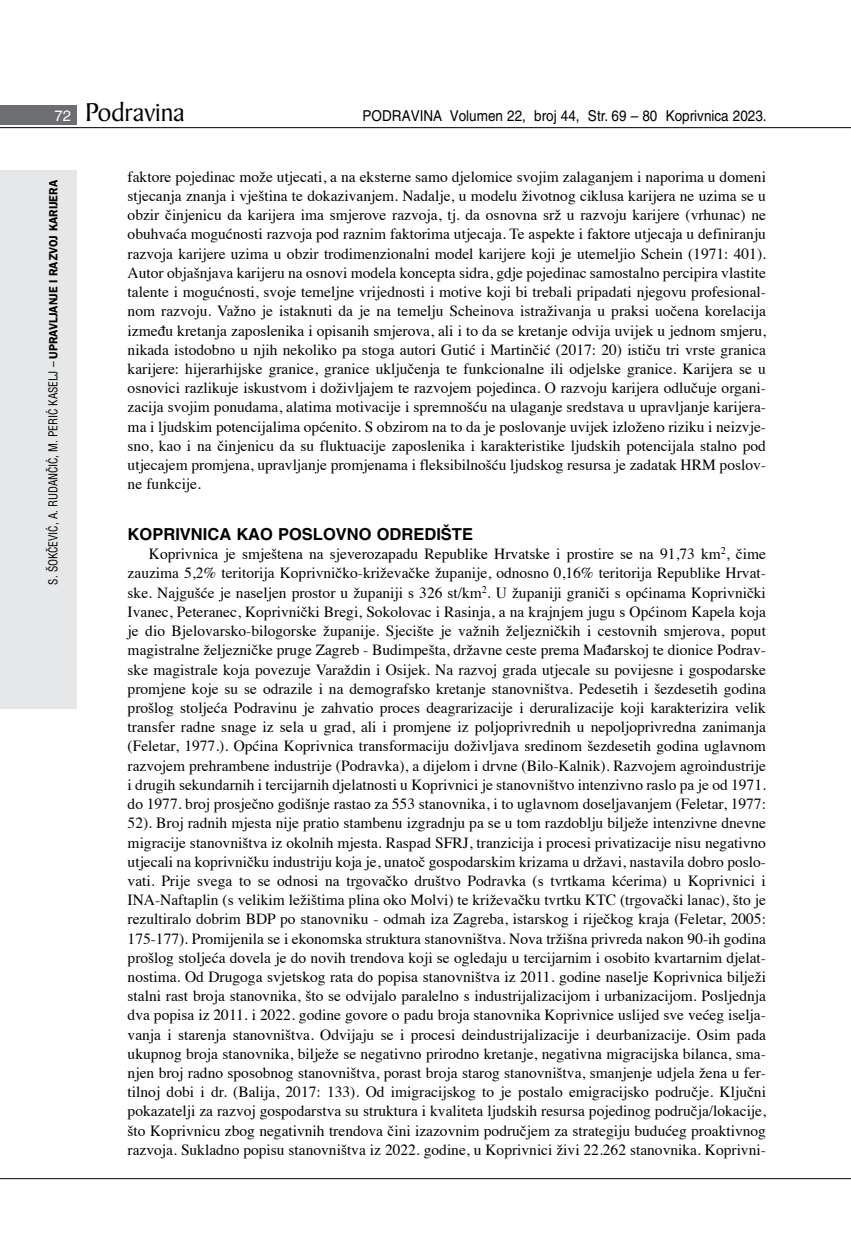
<style>
.page{position:relative;width:851px;height:1234px;background:#fff}
.page>*{position:absolute;margin:0;border:0;box-sizing:border-box;transform-origin:0 0}
.t1{font:27.6px "Baker Signet BT";color:#000}
.t2{font:700 16.5px "Helvetica LT Skin 29";color:#000}
.t3{font:15.45px/19.2px "Times";color:#000;text-align:justify}
.t4{font:15px "Helvetica LT Skin 29";color:#000;scale:.9 1}
.t5{font:condensed 12px "Helvetica LT Skin 29";letter-spacing:-.005em;color:#000;scale:.95 1}
.s1{font-family:"Helvetica LT Skin 29";font-size:15px;color:#fff}
.s2{font-family:"ITC Franklin Gothic Skin 29";font-weight:600;font-stretch:normal}
</style>
<div class="page">
<div style="left:0;top:170px;width:77px;height:538px;background:#e6e7e8"></div>
<div style="left:0;top:105px;width:77px;height:19px;background:#6d6e71"></div>
<hr style="left:0;top:127px;width:850px;height:1px;background:#000">
<hr style="left:0;top:1177px;width:850px;height:1px;background:#000">
<h1 class="t1" style="left:55px;top:95px;width:131px"><span class="s1">72</span> Podravina</h1>
<p class="t4" style="left:362px;top:107px;width:450px">PODRAVINA Volumen 22, broj 44, Str. 69 – 80 Koprivnica 2023.</p>
<p class="t5" style="left:46px;top:584px;width:427px;rotate:-90deg">S. ŠOKČEVIĆ, A. RUDANČIĆ, M. PERIĆ KASELJ – <span class="s2">UPRAVLJANJE I RAZVOJ KARIJERA</span></p>
<p class="t3" style="left:128px;top:166px;width:639px">faktore pojedinac može utjecati, a na eksterne samo djelomice svojim zalaganjem i naporima u domeni stjecanja znanja i vještina te dokazivanjem. Nadalje, u modelu životnog ciklusa karijera ne uzima se u obzir činjenicu da karijera ima smjerove razvoja, tj. da osnovna srž u razvoju karijere (vrhunac) ne obuhvaća mogućnosti razvoja pod raznim faktorima utjecaja. Te aspekte i faktore utjecaja u definiranju razvoja karijere uzima u obzir trodimenzionalni model karijere koji je utemeljio Schein (1971: 401).<br>Autor objašnjava karijeru na osnovi modela koncepta sidra, gdje pojedinac samostalno percipira vlastite talente i mogućnosti, svoje temeljne vrijednosti i motive koji bi trebali pripadati njegovu profesional&shy;nom razvoju. Važno je istaknuti da je na temelju Scheinova istraživanja u praksi uočena korelacija između kretanja zaposlenika i opisanih smjerova, ali i to da se kretanje odvija uvijek u jednom smjeru, nikada istodobno u njih nekoliko pa stoga autori Gutić i Martinčić (2017: 20) ističu tri vrste granica karijere: hijerarhijske granice, granice uključenja te funkcionalne ili odjelske granice. Karijera se u osnovici razlikuje iskustvom i doživljajem te razvojem pojedinca. O razvoju karijera odlučuje organi&shy;zacija svojim ponudama, alatima motivacije i spremnošću na ulaganje sredstava u upravljanje karijera&shy;ma i ljudskim potencijalima općenito. S obzirom na to da je poslovanje uvijek izloženo riziku i neizvje&shy;sno, kao i na činjenicu da su fluktuacije zaposlenika i karakteristike ljudskih potencijala stalno pod utjecajem promjena, upravljanje promjenama i fleksibilnošću ljudskog resursa je zadatak HRM poslov&shy;ne funkcije.</p>
<p class="t2" style="left:128px;top:524px;width:347px">KOPRIVNICA KAO POSLOVNO ODREDIŠTE</p>
<p class="t3" style="left:128px;top:543px;width:639px;text-indent:21px">Koprivnica je smještena na sjeverozapadu Republike Hrvatske i prostire se na 91,73 km<sup>2</sup>, čime zauzima 5,2% teritorija Koprivničko-križevačke županije, odnosno 0,16% teritorija Republike Hrvat&shy;ske. Najgušće je naseljen prostor u županiji s 326 st/km<sup>2</sup>. U županiji graniči s općinama Koprivnički Ivanec, Peteranec, Koprivnički Bregi, Sokolovac i Rasinja, a na krajnjem jugu s Općinom Kapela koja je dio Bjelovarsko-bilogorske županije. Sjecište je važnih željezničkih i cestovnih smjerova, poput magistralne željezničke pruge Zagreb - Budimpešta, državne ceste prema Mađarskoj te dionice Podrav&shy;ske magistrale koja povezuje Varaždin i Osijek. Na razvoj grada utjecale su povijesne i gospodarske promjene koje su se odrazile i na demografsko kretanje stanovništva. Pedesetih i šezdesetih godina prošlog stoljeća Podravinu je zahvatio proces deagrarizacije i deruralizacije koji karakterizira velik transfer radne snage iz sela u grad, ali i promjene iz poljoprivrednih u nepoljoprivredna zanimanja (Feletar, 1977.). Općina Koprivnica transformaciju doživljava sredinom šezdesetih godina uglavnom razvojem prehrambene industrije (Podravka), a dijelom i drvne (Bilo-Kalnik). Razvojem agroindustrije i drugih sekundarnih i tercijarnih djelatnosti u Koprivnici je stanovništvo intenzivno raslo pa je od 1971. do 1977. broj prosječno godišnje rastao za 553 stanovnika, i to uglavnom doseljavanjem (Feletar, 1977:<br>52). Broj radnih mjesta nije pratio stambenu izgradnju pa se u tom razdoblju bilježe intenzivne dnevne migracije stanovništva iz okolnih mjesta. Raspad SFRJ, tranzicija i procesi privatizacije nisu negativno utjecali na koprivničku industriju koja je, unatoč gospodarskim krizama u državi, nastavila dobro poslo&shy;vati. Prije svega to se odnosi na trgovačko društvo Podravka (s tvrtkama kćerima) u Koprivnici i INA-Naftaplin (s velikim ležištima plina oko Molvi) te križevačku tvrtku KTC (trgovački lanac), što je rezultiralo dobrim BDP po stanovniku - odmah iza Zagreba, istarskog i riječkog kraja (Feletar, 2005:<br>175-177). Promijenila se i ekonomska struktura stanovništva. Nova tržišna privreda nakon 90-ih godina prošlog stoljeća dovela je do novih trendova koji se ogledaju u tercijarnim i osobito kvartarnim djelat&shy;nostima. Od Drugoga svjetskog rata do popisa stanovništva iz 2011. godine naselje Koprivnica bilježi stalni rast broja stanovnika, što se odvijalo paralelno s industrijalizacijom i urbanizacijom. Posljednja dva popisa iz 2011. i 2022. godine govore o padu broja stanovnika Koprivnice uslijed sve većeg iselja&shy;vanja i starenja stanovništva. Odvijaju se i procesi deindustrijalizacije i deurbanizacije. Osim pada ukupnog broja stanovnika, bilježe se negativno prirodno kretanje, negativna migracijska bilanca, sma&shy;njen broj radno sposobnog stanovništva, porast broja starog stanovništva, smanjenje udjela žena u fer&shy;tilnoj dobi i dr. (Balija, 2017: 133). Od imigracijskog to je postalo emigracijsko područje. Ključni pokazatelji za razvoj gospodarstva su struktura i kvaliteta ljudskih resursa pojedinog područja/lokacije, što Koprivnicu zbog negativnih trendova čini izazovnim područjem za strategiju budućeg proaktivnog razvoja. Sukladno popisu stanovništva iz 2022. godine, u Koprivnici živi 22.262 stanovnika. Koprivni-</p>
</div>
